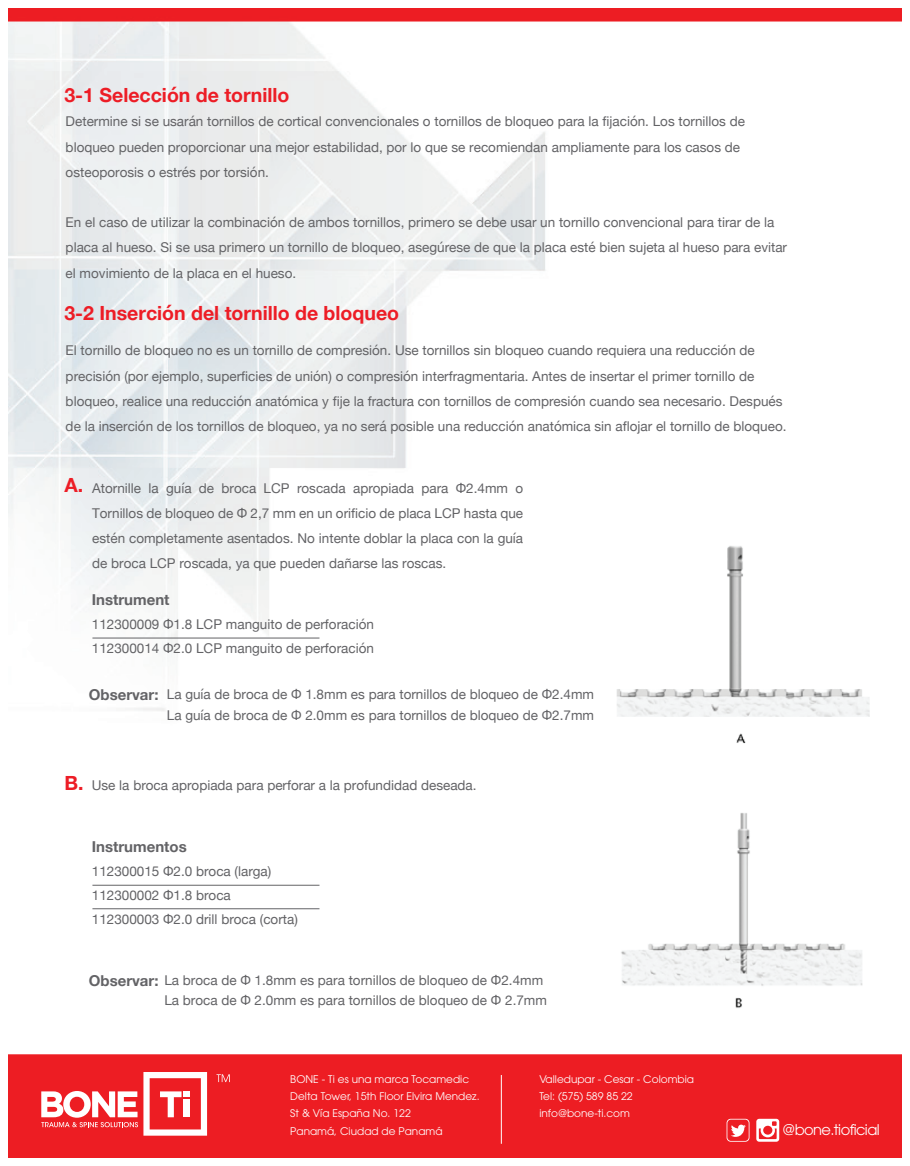
<style>
.page{position:relative;width:910px;height:1166px;background:#fff}
.page>*{position:absolute;margin:0;border:0;box-sizing:border-box;transform-origin:0 0}
.t1{font:700 19.5px "Helvetica Neue";color:#ed1d26}
.t2{font:700 15px "Helvetica Neue";color:#636366}
.t3{font:14.7px "Avant Garde";letter-spacing:-.04em;color:#fff}
.t4{font:13.5px/25.2px "Helvetica Neue";color:#636366}
.t5{font:10.5px/17.4px "Avant Garde";color:#fff}
</style>
<div class="page">
<img style="left:8px;top:9px;width:894px;height:1147px">
<svg style="left:756px;top:1118px;width:23px;height:23px"></svg>
<svg style="left:727px;top:1118px;width:22px;height:23px"></svg>
<svg style="left:216px;top:1073px;width:14px;height:8px"></svg>
<svg style="left:41px;top:1071px;width:166px;height:64px"></svg>
<hr style="left:501px;top:1074px;width:1px;height:69px;background:#fff">
<hr style="left:92px;top:637px;width:227px;height:1px;background:#636366">
<img style="left:610px;top:526px;width:259px;height:235px">
<hr style="left:92px;top:884px;width:227px;height:1px;background:#636366">
<hr style="left:92px;top:908px;width:227px;height:1px;background:#636366">
<img style="left:614px;top:805px;width:255px;height:228px">
<h1 class="t1" style="left:64px;top:80px;width:226px">3-1 Selección de tornillo</h1>
<p class="t4" style="left:66px;top:110px;width:681px">Determine si se usarán tornillos de cortical convencionales o tornillos de bloqueo para la fijación. Los tornillos de bloqueo pueden proporcionar una mejor estabilidad, por lo que se recomiendan ampliamente para los casos de osteoporosis o estrés por torsión.</p>
<p class="t4" style="left:66px;top:210px;width:723px">En el caso de utilizar la combinación de ambos tornillos, primero se debe usar un tornillo convencional para tirar de la placa al hueso. Si se usa primero un tornillo de bloqueo, asegúrese de que la placa esté bien sujeta al hueso para evitar el movimiento de la placa en el hueso.</p>
<h1 class="t1" style="left:64px;top:297px;width:336px">3-2 Inserción del tornillo de bloqueo</h1>
<p class="t4" style="left:66px;top:339px;width:722px">El tornillo de bloqueo no es un tornillo de compresión. Use tornillos sin bloqueo cuando requiera una reducción de precisión (por ejemplo, superficies de unión) o compresión interfragmentaria. Antes de insertar el primer tornillo de bloqueo, realice una reducción anatómica y fije la fractura con tornillos de compresión cuando sea necesario. Después de la inserción de los tornillos de bloqueo, ya no será posible una reducción anatómica sin aflojar el tornillo de bloqueo.</p>
<h1 class="t1" style="left:64px;top:470px;width:20px">A.</h1>
<p class="t4" style="left:92px;top:476px;width:433px;text-align:justify">Atornille la guía de broca LCP roscada apropiada para Φ2.4mm o Tornillos de bloqueo de Φ 2,7 mm en un orificio de placa LCP hasta que estén completamente asentados. No intente doblar la placa con la guía de broca LCP roscada, ya que pueden dañarse las roscas.</p>
<p class="t2" style="left:92px;top:588px;width:79px">Instrument</p>
<p class="t4" style="left:92px;top:613px;width:284px;line-height:24px">112300009 Φ1.8 LCP manguito de perforación<br>112300014 Φ2.0 LCP manguito de perforación</p>
<p class="t2" style="left:89px;top:682px;width:71px">Observar:</p>
<p class="t4" style="left:167px;top:684px;width:429px;line-height:21px">La guía de broca de Φ 1.8mm es para tornillos de bloqueo de Φ2.4mm<br>La guía de broca de Φ 2.0mm es para tornillos de bloqueo de Φ2.7mm</p>
<h1 class="t1" style="left:64px;top:767px;width:21px">B.</h1>
<p class="t4" style="left:92px;top:773px;width:386px">Use la broca apropiada para perforar a la profundidad deseada.</p>
<p class="t2" style="left:92px;top:835px;width:96px">Instrumentos</p>
<p class="t4" style="left:92px;top:860px;width:208px;line-height:24px">112300015 Φ2.0 broca (larga)<br>112300002 Φ1.8 broca<br>112300003 Φ2.0 drill broca (corta)</p>
<p class="t2" style="left:89px;top:968px;width:71px">Observar:</p>
<p class="t4" style="left:164px;top:971px;width:384px;line-height:19.2px">La broca de Φ 1.8mm es para tornillos de bloqueo de Φ2.4mm<br>La broca de Φ 2.0mm es para tornillos de bloqueo de Φ 2.7mm</p>
<p class="t5" style="left:290px;top:1069px;width:191px">BONE - Ti es una marca Tocamedic<br>Delta Tower, 15th Floor Elvira Mendez.<br>St &amp; Vía España No. 122<br>Panamá, Ciudad de Panamá</p>
<p class="t5" style="left:539px;top:1069px;width:156px">Valledupar - Cesar - Colombia<br>Tel: (575) 589 85 22 info@bone-ti.com</p>
<p class="t3" style="left:783px;top:1120px;width:99px">@bone.tioficial</p>
</div>
